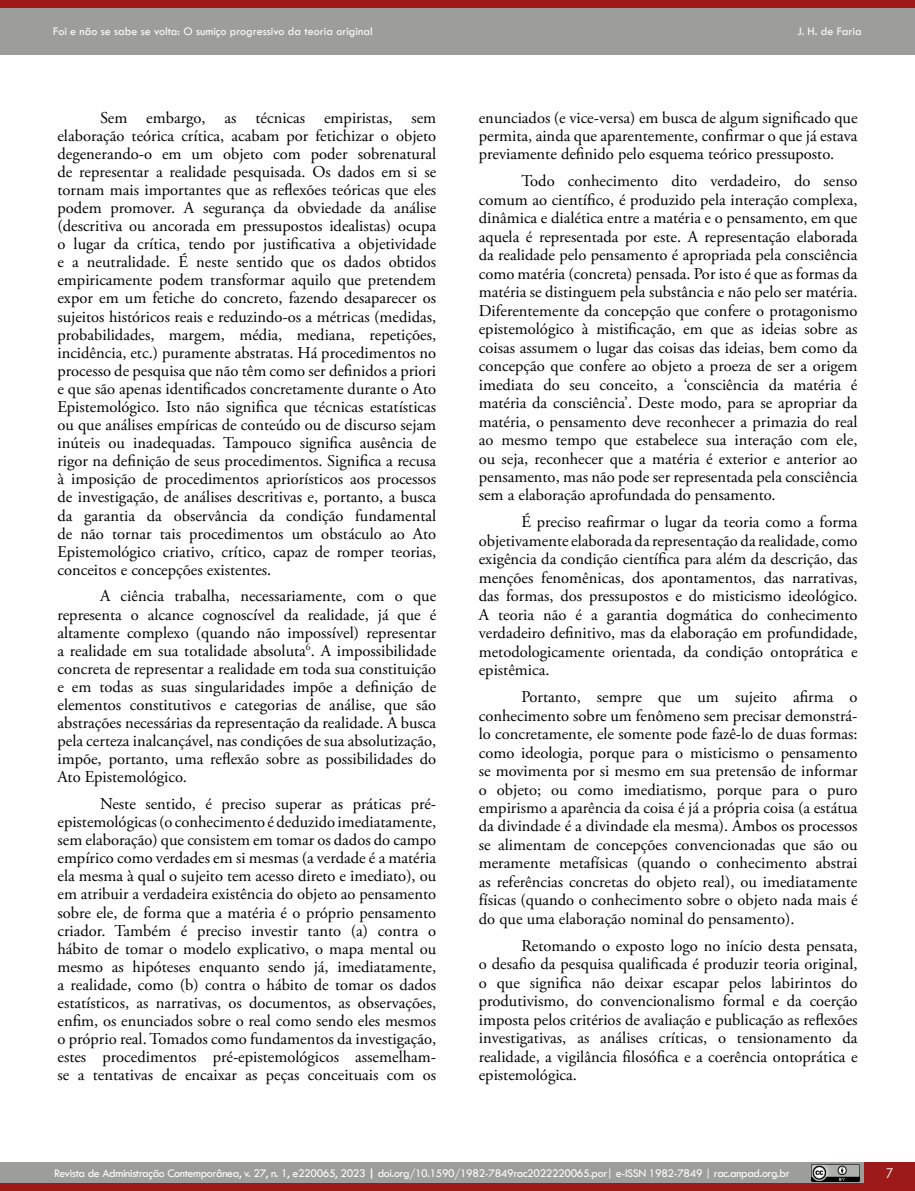
<style>
.page{position:relative;width:915px;height:1191px;background:#fff}
.page>*{position:absolute;margin:0;border:0;box-sizing:border-box;transform-origin:0 0}
.t1{font:16.5px/18.1px "Adobe Garamond Pro";color:#000;text-align:justify}
.t2{font:13.5px "Century Gothic";color:#fff}
.t3{font:12px "Tw Cen";letter-spacing:-.03em;color:#fff}
.t4{font:12px "Tw Cen";color:#fff}
.s1{font-weight:700}
</style>
<div class="page">
<div style="left:863px;top:1162px;width:51px;height:21px;background:#9d1a1a"></div>
<div style="left:0;top:0;width:914px;height:54px;background:#9d9d9c"></div>
<div style="left:0;top:0;width:914px;height:7px;background:#9d1a18"></div>
<div style="left:0;top:1162px;width:863px;height:21px;background:#9d9d9c"></div>
<div style="left:0;top:1183px;width:914px;height:8px;background:#9d1a18"></div>
<img style="left:811px;top:1164px;width:48px;height:17px">
<p class="t4" style="left:53px;top:24px;width:321px">Foi e não se sabe se volta: O sumiço progressivo da teoria original</p>
<p class="t3" style="left:797px;top:24px;width:66px">J. H. de Faria</p>
<p class="t1" style="left:57px;top:109px;width:380px;text-indent:43px">Sem embargo, as técnicas empiristas, sem elaboração teórica crítica, acabam por fetichizar o objeto degenerando-o em um objeto com poder sobrenatural de representar a realidade pesquisada. Os dados em si se tornam mais importantes que as reflexões teóricas que eles podem promover. A segurança da obviedade da análise (descritiva ou ancorada em pressupostos idealistas) ocupa o lugar da crítica, tendo por justificativa a objetividade e a neutralidade. É neste sentido que os dados obtidos empiricamente podem transformar aquilo que pretendem expor em um fetiche do concreto, fazendo desaparecer os sujeitos históricos reais e reduzindo-os a métricas (medidas, probabilidades, margem, média, mediana, repetições, incidência, etc.) puramente abstratas. Há procedimentos no processo de pesquisa que não têm como ser definidos a priori e que são apenas identificados concretamente durante o Ato Epistemológico. Isto não significa que técnicas estatísticas ou que análises empíricas de conteúdo ou de discurso sejam inúteis ou inadequadas. Tampouco significa ausência de rigor na definição de seus procedimentos. Significa a recusa à imposição de procedimentos apriorísticos aos processos de investigação, de análises descritivas e, portanto, a busca da garantia da observância da condição fundamental de não tornar tais procedimentos um obstáculo ao Ato Epistemológico criativo, crítico, capaz de romper teorias, conceitos e concepções existentes.</p>
<p class="t1" style="left:57px;top:587px;width:380px;text-indent:43px">A ciência trabalha, necessariamente, com o que representa o alcance cognoscível da realidade, já que é altamente complexo (quando não impossível) representar a realidade em sua totalidade absoluta<sup>6</sup>. A impossibilidade concreta de representar a realidade em toda sua constituição e em todas as suas singularidades impõe a definição de elementos constitutivos e categorias de análise, que são abstrações necessárias da representação da realidade. A busca pela certeza inalcançável, nas condições de sua absolutização, impõe, portanto, uma reflexão sobre as possibilidades do Ato Epistemológico.</p>
<p class="t1" style="left:57px;top:795px;width:380px;text-indent:43px">Neste sentido, é preciso superar as práticas pré&shy;epistemológicas (o conhecimento é deduzido imediatamente, sem elaboração) que consistem em tomar os dados do campo empírico como verdades em si mesmas (a verdade é a matéria ela mesma à qual o sujeito tem acesso direto e imediato), ou em atribuir a verdadeira existência do objeto ao pensamento sobre ele, de forma que a matéria é o próprio pensamento criador. Também é preciso investir tanto (a) contra o hábito de tomar o modelo explicativo, o mapa mental ou mesmo as hipóteses enquanto sendo já, imediatamente, a realidade, como (b) contra o hábito de tomar os dados estatísticos, as narrativas, os documentos, as observações, enfim, os enunciados sobre o real como sendo eles mesmos o próprio real. Tomados como fundamentos da investigação, estes procedimentos pré-epistemológicos assemelham&shy;se a tentativas de encaixar as peças conceituais com os</p>
<p class="t1" style="left:478px;top:109px;width:380px">enunciados (e vice-versa) em busca de algum significado que permita, ainda que aparentemente, confirmar o que já estava previamente definido pelo esquema teórico pressuposto.</p>
<p class="t1" style="left:478px;top:173px;width:380px;text-indent:43px">Todo conhecimento dito verdadeiro, do senso comum ao científico, é produzido pela interação complexa, dinâmica e dialética entre a matéria e o pensamento, em que aquela é representada por este. A representação elaborada da realidade pelo pensamento é apropriada pela consciência como matéria (concreta) pensada. Por isto é que as formas da matéria se distinguem pela substância e não pelo ser matéria.<br>Diferentemente da concepção que confere o protagonismo epistemológico à mistificação, em que as ideias sobre as coisas assumem o lugar das coisas das ideias, bem como da concepção que confere ao objeto a proeza de ser a origem imediata do seu conceito, a ‘consciência da matéria é matéria da consciência’. Deste modo, para se apropriar da matéria, o pensamento deve reconhecer a primazia do real ao mesmo tempo que estabelece sua interação com ele, ou seja, reconhecer que a matéria é exterior e anterior ao pensamento, mas não pode ser representada pela consciência sem a elaboração aprofundada do pensamento.</p>
<p class="t1" style="left:478px;top:513px;width:380px;text-indent:43px">É preciso reafirmar o lugar da teoria como a forma objetivamente elaborada da representação da realidade, como exigência da condição científica para além da descrição, das menções fenomênicas, dos apontamentos, das narrativas, das formas, dos pressupostos e do misticismo ideológico.<br>A teoria não é a garantia dogmática do conhecimento verdadeiro definitivo, mas da elaboração em profundidade, metodologicamente orientada, da condição ontoprática e epistêmica.</p>
<p class="t1" style="left:478px;top:688px;width:380px;text-indent:43px">Portanto, sempre que um sujeito afirma o conhecimento sobre um fenômeno sem precisar demonstrá&shy;lo concretamente, ele somente pode fazê-lo de duas formas: como ideologia, porque para o misticismo o pensamento se movimenta por si mesmo em sua pretensão de informar o objeto; ou como imediatismo, porque para o puro empirismo a aparência da coisa é já a própria coisa (a estátua da divindade é a divindade ela mesma). Ambos os processos se alimentam de concepções convencionadas que são ou meramente metafísicas (quando o conhecimento abstrai as referências concretas do objeto real), ou imediatamente físicas (quando o conhecimento sobre o objeto nada mais é do que uma elaboração nominal do pensamento).</p>
<p class="t1" style="left:478px;top:937px;width:380px;text-indent:43px">Retomando o exposto logo no início desta pensata, o desafio da pesquisa qualificada é produzir teoria original, o que significa não deixar escapar pelos labirintos do produtivismo, do convencionalismo formal e da coerção imposta pelos critérios de avaliação e publicação as reflexões investigativas, as análises críticas, o tensionamento da realidade, a vigilância filosófica e a coerência ontoprática e epistemológica.</p>
<p class="t3" style="left:54px;top:1166px;width:736px">Revista de Administração Contemporânea, v. 27, n. 1, e220065, 2023 <span class="s1">|</span> doi.org/10.1590/1982-7849rac2022220065.por| e-ISSN 1982-7849 | rac.anpad.org.br</p>
<p class="t2" style="left:885px;top:1163px;width:9px">7</p>
</div>
